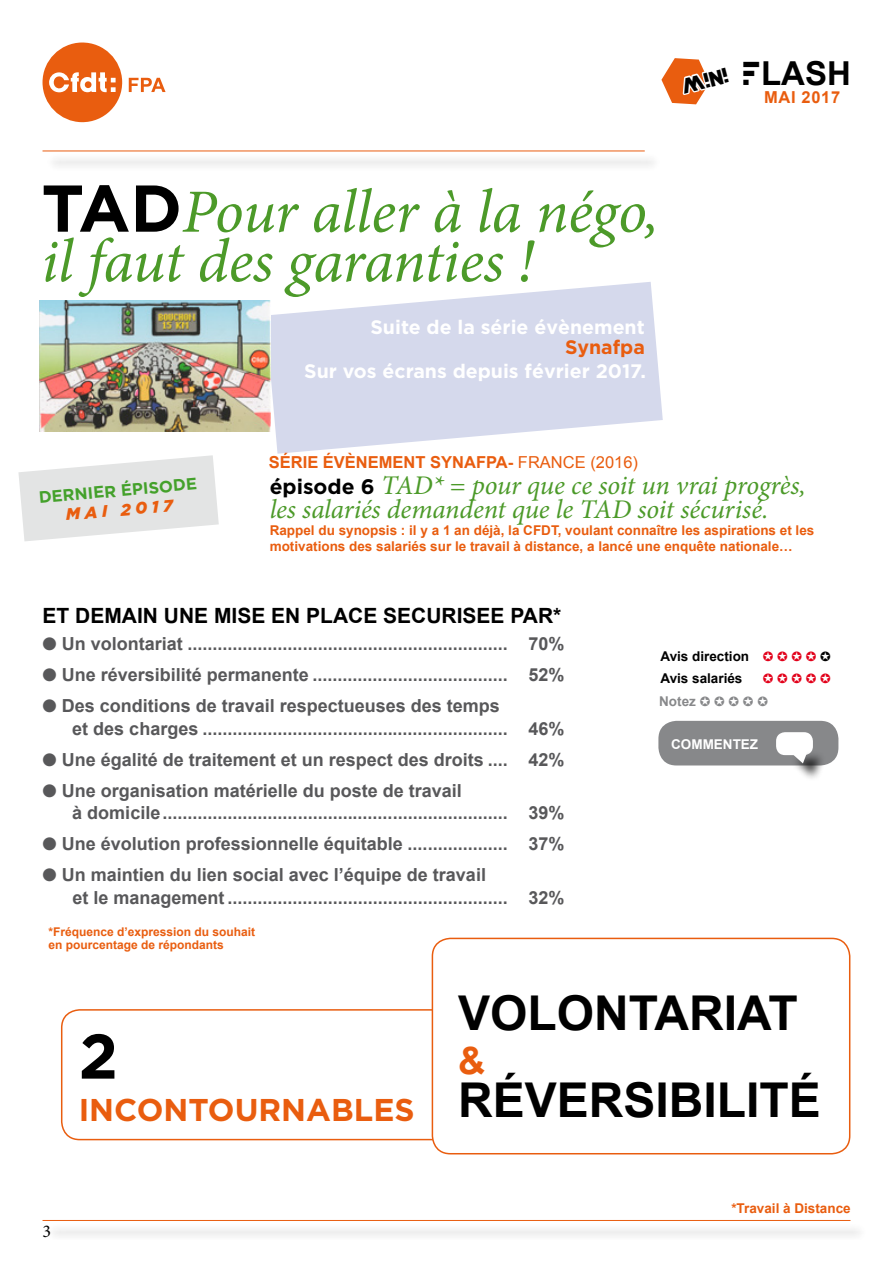
<style>
.page{position:relative;width:893px;height:1263px;background:#fff}
.page>*{position:absolute;margin:0;border:0;box-sizing:border-box;transform-origin:0 0}
.t1{font:700 63px "Gotham";color:#000}
.t2{font:italic 61.5px/49.5px "Minion Pro";letter-spacing:-.01em;color:#4c9a29}
.t3{font:700 48px "Arial";color:#000}
.t4{font:700 37.5px "Arial";color:#e95d0f}
.t5{font:700 33px "Arial";color:#000}
.t6{font:700 31.5px "Gotham";color:#e95d0f}
.t7{font:italic 27px/24px "Minion Pro";letter-spacing:-.005em;color:#4c9a29}
.t8{font:700 21px "Arial";color:#000}
.t9{font:900 condensed 21px "CFDT";color:#000}
.t10{font:700 19.5px "Gotham";color:#fff}
.t11{font:700 19.5px "Gotham";color:#e95d0f}
.t12{font:700 18px/22.5px "Arial";color:#58585a}
.t13{font:18px "Minion Pro";color:#000}
.t14{font:700 16.5px "Arial";letter-spacing:.04em;color:#e95d0f}
.t15{font:700 16.5px "Gotham";color:#44a12b}
.t16{font:16.5px "Arial";color:#e95d0f}
.t17{font:italic 900 16.5px "Gotham";color:#e95d0f}
.t18{font:700 13.5px/16.5px "Arial";color:#e95d0f}
.t19{font:700 13.5px/22.5px "Arial";color:#000}
.t20{font:700 13.5px "Arial";color:#87888a}
.t21{font:700 13.5px "Arial";color:#fff}
.t22{font:13.5px "Zapf Dingbats ITC";color:#e2001a}
.t23{font:700 12px/13.5px "Arial";color:#e95d0f}
.s1{font-family:"CFDT";font-weight:900;font-stretch:condensed}
.s2{font-family:"Gotham";font-weight:700;font-style:normal;font-size:66px;color:#000}
.s3{font-weight:700}
.s4{font-family:"Gotham";font-weight:700;font-style:normal;font-size:21px;color:#000}
.s5{color:#e2001a}
</style>
<div class="page">
<svg style="left:43px;top:42px;width:80px;height:81px"></svg>
<div style="left:85px;top:81px;width:7px;height:7px;background:#e95d0f;border-radius:50%"></div>
<svg style="left:129px;top:78px;width:37px;height:14px"></svg>
<div style="left:45px;top:154px;width:616px;height:17px;background:#f6f6f6"></div>
<hr style="left:43px;top:151px;width:602px;height:1px;background:#e95d0f">
<div style="left:45px;top:1223px;width:822px;height:17px;background:#f6f6f6"></div>
<hr style="left:43px;top:1220px;width:807px;height:1px;background:#e95d0f">
<svg style="left:661px;top:58px;width:47px;height:46px"></svg>
<div style="left:61px;top:1009px;width:399px;height:131px;border:2px solid #e95d0f;border-radius:18px"></div>
<div style="left:432px;top:938px;width:418px;height:216px;background:#fff;border-radius:18px"></div>
<div style="left:432px;top:938px;width:418px;height:216px;border:2px solid #e95d0f;border-radius:18px"></div>
<svg style="left:265px;top:282px;width:398px;height:172px;fill:#d5d9ec"></svg>
<div style="left:658px;top:721px;width:180px;height:44px;background:#87888a;border-radius:18px"></div>
<div style="left:776px;top:732px;width:37px;height:23px;background:#fff;border-radius:9px"></div>
<div style="left:790px;top:751px;width:36px;height:31px;background:#000;opacity:.75"></div>
<svg style="left:787px;top:751px;width:22px;height:12px"></svg>
<img style="left:40px;top:300px;width:230px;height:131px">
<svg style="left:18px;top:455px;width:201px;height:86px"></svg>
<p class="t9" style="left:679px;top:75px;width:49px;rotate:-14deg">Mini</p>
<h3 class="t5" style="left:742px;top:51px;width:111px"><span class="s1">F</span>LASH</h3>
<p class="t14" style="left:764px;top:86px;width:78px">MAI 2017</p>
<h2 class="t2" style="left:41px;top:187px;width:619px"><span class="s2">TAD</span>Pour aller à la négo, il faut des garanties !</h2>
<p class="t10" style="left:370px;top:316px;width:276px">Suite de la série évènement</p>
<p class="t11" style="left:565px;top:335px;width:81px">Synafpa</p>
<p class="t10" style="left:304px;top:360px;width:343px">Sur vos écrans depuis février 2017.</p>
<p class="t14" style="left:269px;top:451px;width:11px">série</p>
<p class="t14" style="left:323px;top:451px;width:46px">évènement</p>
<p class="t14" style="left:430px;top:451px;width:34px">Synafpa</p>
<p class="t16" style="left:508px;top:451px;width:132px"><span class="s3">-</span> FRANCE (2016)</p>
<p class="t15" style="left:38px;top:488px;width:106px;rotate:-5deg">DERNIER épisode</p>
<p class="t17" style="left:65px;top:505px;width:109px;rotate:-5deg">MAI 2017</p>
<h3 class="t7" style="left:270px;top:473px;width:538px"><span class="s4">épisode 6</span> TAD* = pour que ce soit un vrai progrès, les salariés demandent que le TAD soit sécurisé.</h3>
<p class="t18" style="left:270px;top:522px;width:546px">Rappel du synopsis : il y a 1 an déjà, la CFDT, voulant connaître les aspirations et les motivations des salariés sur le travail à distance, a lancé une enquête nationale…</p>
<p class="t8" style="left:43px;top:602px;width:520px">ET DEMAIN UNE MISE EN PLACE SECURISEE PAR*</p>
<p class="t12" style="left:43px;top:633px;width:524px">● Un volontariat ................................................................ 70%</p>
<p class="t12" style="left:43px;top:664px;width:524px">● Une réversibilité permanente ....................................... 52%</p>
<p class="t12" style="left:72px;top:695px;width:494px;text-indent:-30px">● Des conditions de travail respectueuses des temps<br>et des charges ............................................................. 46%</p>
<p class="t12" style="left:43px;top:749px;width:524px">● Une égalité de traitement et un respect des droits .... 42%</p>
<p class="t12" style="left:72px;top:780px;width:494px;text-indent:-30px">● Une organisation matérielle du poste de travail<br>à domicile..................................................................... 39%</p>
<p class="t12" style="left:43px;top:833px;width:524px">● Une évolution professionnelle équitable .................... 37%</p>
<p class="t12" style="left:72px;top:864px;width:494px;text-indent:-30px">● Un maintien du lien social avec l’équipe de travail<br>et le management ........................................................ 32%</p>
<p class="t23" style="left:48px;top:925px;width:208px">*Fréquence d’expression du souhait en pourcentage de répondants</p>
<p class="t19" style="left:660px;top:645px;width:172px">Avis direction <span class="s5">✪</span> <span class="s5">✪</span> <span class="s5">✪</span> <span class="s5">✪</span> ✪<br>Avis salariés</p>
<p class="t22" style="left:763px;top:672px;width:70px">✪ ✪ ✪ ✪ ✪</p>
<p class="t20" style="left:659px;top:693px;width:110px">Notez ✪ ✪ ✪ ✪ ✪</p>
<p class="t21" style="left:671px;top:736px;width:21px">Commente</p>
<p class="t21" style="left:750px;top:736px;width:10px">z</p>
<h1 class="t1" style="left:79px;top:1020px;width:41px">2</h1>
<h3 class="t6" style="left:79px;top:1091px;width:337px">INCONTOURNABLES</h3>
<p class="t13" style="left:43px;top:1219px;width:10px">3</p>
<h3 class="t3" style="left:458px;top:981px;width:341px">VOLONTARIAT</h3>
<h3 class="t4" style="left:458px;top:1035px;width:29px">&amp;</h3>
<h3 class="t3" style="left:458px;top:1068px;width:358px">RéVERSIBILITé</h3>
<p class="t18" style="left:731px;top:1201px;width:121px">*Travail à Distance</p>
</div>
